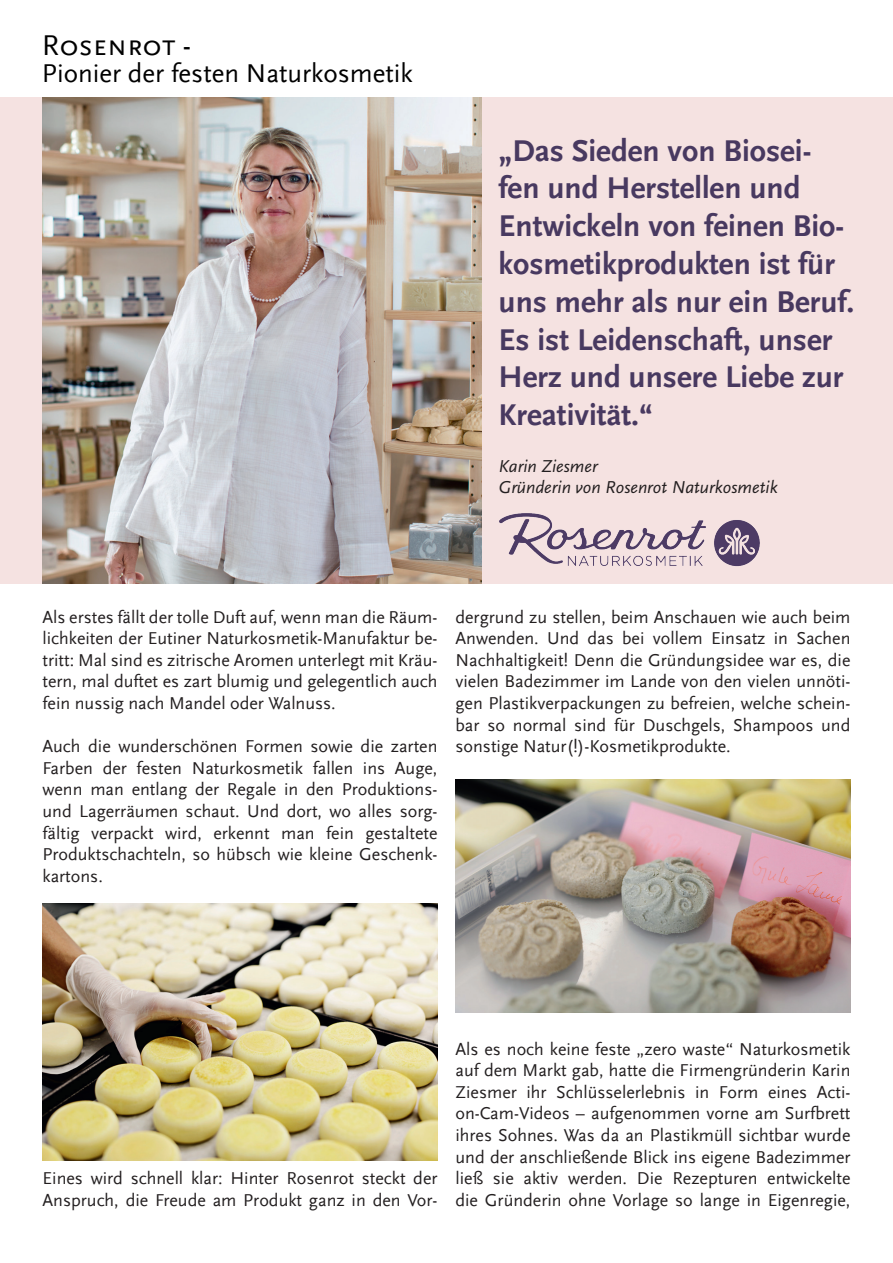
<style>
.page{position:relative;width:893px;height:1263px;background:#fff}
.page>*{position:absolute;margin:0;border:0;box-sizing:border-box;transform-origin:0 0}
.t1{font:700 31.5px/37.8px "Scala Sans LF";color:#483960}
.t2{font:30px "Scala Sans LF Caps";color:#000}
.t3{font:27px "Scala Sans LF";color:#000}
.t4{font:18px/21.6px "Scala Sans LF";color:#231f20;text-align:justify}
.t5{font:italic 18px/21.6px "Scala Sans";color:#231f20}
</style>
<div class="page">
<div style="left:0;top:98px;width:893px;height:486px;background:#f5e2e1"></div>
<img style="left:455px;top:779px;width:395px;height:233px">
<img style="left:43px;top:904px;width:394px;height:256px">
<img style="left:43px;top:98px;width:439px;height:486px">
<img style="left:499px;top:513px;width:261px;height:54px">
<h2 class="t2" style="left:42px;top:29px;width:151px">Rosenrot -</h2>
<h3 class="t3" style="left:42px;top:58px;width:372px">Pionier der festen Naturkosmetik</h3>
<h1 class="t1" style="left:499px;top:132px;width:357px">„Das Sieden von Biosei&shy;fen und Herstellen und<br>Entwickeln von feinen Bio&shy;kosmetikprodukten ist für uns mehr als nur ein Beruf.<br>Es ist Leidenschaft, unser<br>Herz und unsere Liebe zur<br>Kreativität.“</h1>
<p class="t5" style="left:499px;top:455px;width:281px">Karin Ziesmer<br>Gründerin von Rosenrot Naturkosmetik</p>
<p class="t4" style="left:43px;top:606px;width:396px">Als erstes fällt der tolle Duft auf, wenn man die Räum&shy;lichkeiten der Eutiner Naturkosmetik-Manufaktur be&shy;tritt: Mal sind es zitrische Aromen unterlegt mit Kräu&shy;tern, mal duftet es zart blumig und gelegentlich auch fein nussig nach Mandel oder Walnuss.</p>
<p class="t4" style="left:43px;top:736px;width:396px">Auch die wunderschönen Formen sowie die zarten Farben der festen Naturkosmetik fallen ins Auge, wenn man entlang der Regale in den Produktions&shy;und Lagerräumen schaut. Und dort, wo alles sorg&shy;fältig verpackt wird, erkennt man fein gestaltete Produktschachteln, so hübsch wie kleine Geschenk&shy;kartons.</p>
<p class="t4" style="left:455px;top:606px;width:396px">dergrund zu stellen, beim Anschauen wie auch beim Anwenden. Und das bei vollem Einsatz in Sachen Nachhaltigkeit! Denn die Gründungsidee war es, die vielen Badezimmer im Lande von den vielen unnöti&shy;gen Plastikverpackungen zu befreien, welche schein&shy;bar so normal sind für Duschgels, Shampoos und sonstige Natur(!)-Kosmetikprodukte.</p>
<p class="t4" style="left:43px;top:1168px;width:396px">Eines wird schnell klar: Hinter Rosenrot steckt der<br>Anspruch, die Freude am Produkt ganz in den Vor-</p>
<p class="t4" style="left:455px;top:1038px;width:396px">Als es noch keine feste „zero waste“ Naturkosmetik auf dem Markt gab, hatte die Firmengründerin Karin Ziesmer ihr Schlüsselerlebnis in Form eines Acti&shy;on-Cam-Videos – aufgenommen vorne am Surfbrett ihres Sohnes. Was da an Plastikmüll sichtbar wurde und der anschließende Blick ins eigene Badezimmer ließ sie aktiv werden. Die Rezepturen entwickelte die Gründerin ohne Vorlage so lange in Eigenregie,</p>
</div>
